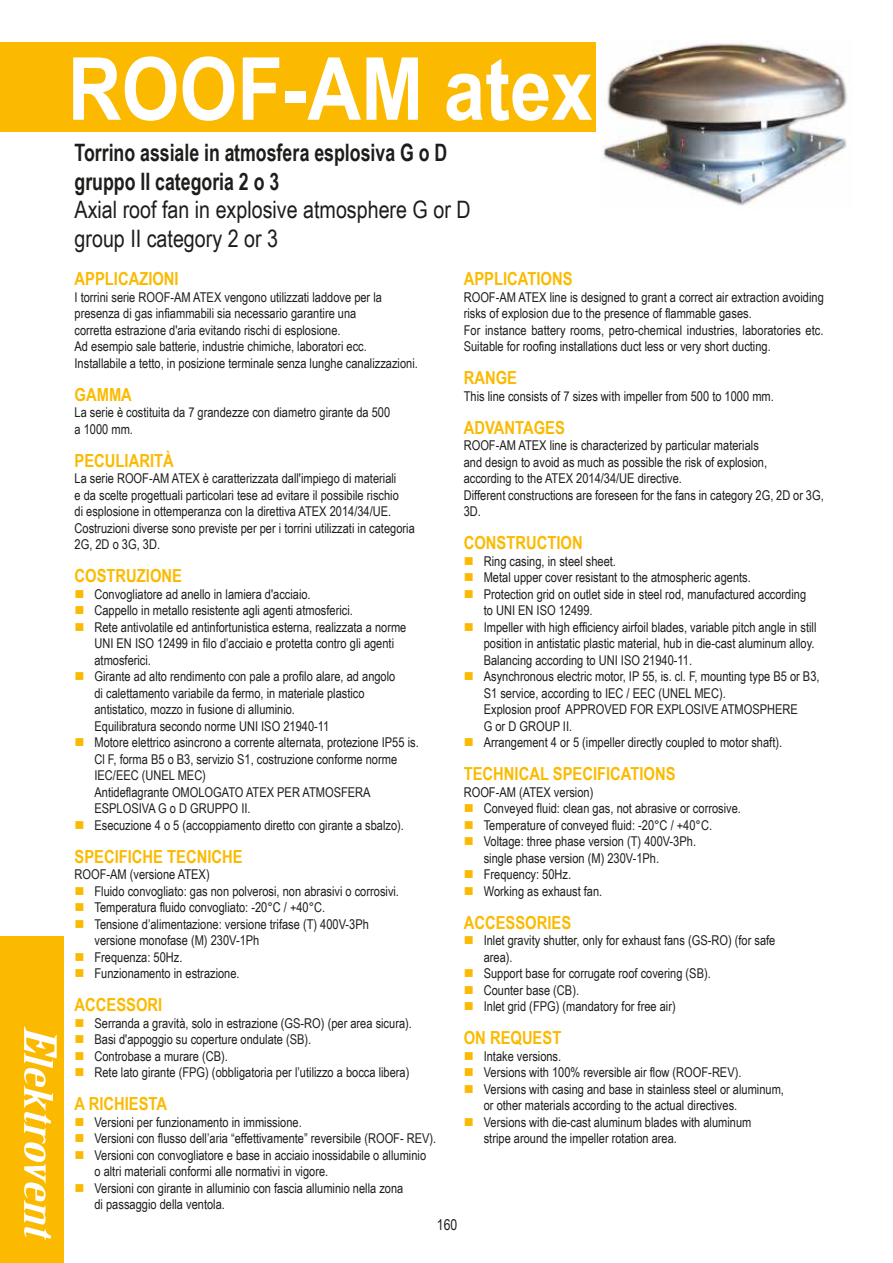
<style>
.page{position:relative;width:893px;height:1263px;background:#fff}
.page>*{position:absolute;margin:0;border:0;box-sizing:border-box;transform-origin:0 0}
.t1{font:700 87px "Arial Narrow";color:#fff;scale:1.04 1}
.t2{font:700 24px/28.5px "Arial Narrow";color:#1d1d1b;scale:.9 1}
.t3{font:24px/28.5px "Arial Narrow";color:#1d1d1b}
.t4{font:700 18px "Arial Narrow";color:#fbba00}
.t5{font:15px "Arial Narrow";color:#1d1d1b}
.t6{font:13.5px/16.5px "Arial Narrow";color:#1d1d1b}
.s1{color:#fbba00}
</style>
<div class="page">
<div style="left:0;top:43px;width:596px;height:89px;background:#fbba00"></div>
<img style="left:603px;top:42px;width:244px;height:164px">
<div style="left:0;top:936px;width:64px;height:327px;background:#fbba00"></div>
<svg style="left:24px;top:1026px;width:33px;height:214px"></svg>
<h1 class="t1" style="left:68px;top:23px;width:506px">ROOF-AM atex</h1>
<h2 class="t2" style="left:75px;top:137px;width:416px">Torrino assiale in atmosfera esplosiva G o D gruppo II categoria 2 o 3</h2>
<h2 class="t3" style="left:75px;top:195px;width:397px">Axial roof fan in explosive atmosphere G or D group II category 2 or 3</h2>
<h3 class="t4" style="left:75px;top:265px;width:106px">APPLICAZIONI</h3>
<p class="t6" style="left:75px;top:288px;width:345px">I torrini serie ROOF-AM ATEX vengono utilizzati laddove per la presenza di gas infiammabili sia necessario garantire una<br>corretta estrazione d'aria evitando rischi di esplosione.<br>Ad esempio sale batterie, industrie chimiche, laboratori ecc.<br>Installabile a tetto, in posizione terminale senza lunghe canalizzazioni.</p>
<h3 class="t4" style="left:75px;top:381px;width:59px">GAMMA</h3>
<p class="t6" style="left:75px;top:404px;width:317px">La serie è costituita da 7 grandezze con diametro girante da 500 a 1000 mm.</p>
<h3 class="t4" style="left:75px;top:447px;width:101px">PECULIARITÀ</h3>
<p class="t6" style="left:75px;top:470px;width:342px">La serie ROOF-AM ATEX è caratterizzata dall'impiego di materiali<br>e da scelte progettuali particolari tese ad evitare il possibile rischio<br>di esplosione in ottemperanza con la direttiva ATEX 2014/34/UE.<br>Costruzioni diverse sono previste per per i torrini utilizzati in categoria 2G, 2D o 3G, 3D.</p>
<h3 class="t4" style="left:75px;top:562px;width:109px">COSTRUZIONE</h3>
<p class="t6" style="left:75px;top:585px;width:238px"><span class="s1">■</span> Convogliatore ad anello in lamiera d'acciaio.</p>
<p class="t6" style="left:75px;top:602px;width:280px"><span class="s1">■</span> Cappello in metallo resistente agli agenti atmosferici.</p>
<p class="t6" style="left:94px;top:618px;width:313px;text-indent:-20px"><span class="s1">■</span> Rete antivolatile ed antinfortunistica esterna, realizzata a norme<br>UNI EN ISO 12499 in filo d’acciaio e protetta contro gli agenti atmosferici.</p>
<p class="t6" style="left:94px;top:668px;width:302px;text-indent:-20px"><span class="s1">■</span> Girante ad alto rendimento con pale a profilo alare, ad angolo di calettamento variabile da fermo, in materiale plastico antistatico, mozzo in fusione di alluminio.<br>Equilibratura secondo norme UNI ISO 21940-11</p>
<p class="t6" style="left:94px;top:734px;width:326px;text-indent:-20px"><span class="s1">■</span> Motore elettrico asincrono a corrente alternata, protezione IP55 is.<br>Cl F, forma B5 o B3, servizio S1, costruzione conforme norme IEC/EEC (UNEL MEC)<br>Antideflagrante OMOLOGATO ATEX PER ATMOSFERA ESPLOSIVA G o D GRUPPO II.</p>
<p class="t6" style="left:75px;top:816px;width:331px"><span class="s1">■</span> Esecuzione 4 o 5 (accoppiamento diretto con girante a sbalzo).</p>
<h3 class="t4" style="left:75px;top:843px;width:170px">SPECIFICHE TECNICHE</h3>
<p class="t6" style="left:75px;top:866px;width:137px">ROOF-AM (versione ATEX)</p>
<p class="t6" style="left:75px;top:882px;width:326px"><span class="s1">■</span> Fluido convogliato: gas non polverosi, non abrasivi o corrosivi.</p>
<p class="t6" style="left:75px;top:899px;width:252px"><span class="s1">■</span> Temperatura fluido convogliato: -20°C / +40°C.</p>
<p class="t6" style="left:94px;top:915px;width:276px;text-indent:-20px"><span class="s1">■</span> Tensione d’alimentazione: versione trifase (T) 400V-3Ph versione monofase (M) 230V-1Ph</p>
<p class="t6" style="left:75px;top:948px;width:109px"><span class="s1">■</span> Frequenza: 50Hz.</p>
<p class="t6" style="left:75px;top:965px;width:167px"><span class="s1">■</span> Funzionamento in estrazione.</p>
<h3 class="t4" style="left:75px;top:991px;width:89px">ACCESSORI</h3>
<p class="t6" style="left:75px;top:1014px;width:339px"><span class="s1">■</span> Serranda a gravità, solo in estrazione (GS-RO) (per area sicura).</p>
<p class="t6" style="left:75px;top:1031px;width:238px"><span class="s1">■</span> Basi d'appoggio su coperture ondulate (SB).</p>
<p class="t6" style="left:75px;top:1047px;width:155px"><span class="s1">■</span> Controbase a murare (CB).</p>
<p class="t6" style="left:75px;top:1064px;width:336px"><span class="s1">■</span> Rete lato girante (FPG) (obbligatoria per l’utilizzo a bocca libera)</p>
<h3 class="t4" style="left:75px;top:1090px;width:94px">A RICHIESTA</h3>
<p class="t6" style="left:75px;top:1113px;width:229px"><span class="s1">■</span> Versioni per funzionamento in immissione.</p>
<p class="t6" style="left:75px;top:1130px;width:363px"><span class="s1">■</span> Versioni con flusso dell’aria “effettivamente” reversibile (ROOF- REV).</p>
<p class="t6" style="left:94px;top:1146px;width:333px;text-indent:-20px"><span class="s1">■</span> Versioni con convogliatore e base in acciaio inossidabile o alluminio o altri materiali conformi alle normativi in vigore.</p>
<p class="t6" style="left:94px;top:1179px;width:310px;text-indent:-20px"><span class="s1">■</span> Versioni con girante in alluminio con fascia alluminio nella zona di passaggio della ventola.</p>
<h3 class="t4" style="left:464px;top:265px;width:110px">APPLICATIONS</h3>
<p class="t6" style="left:464px;top:288px;width:362px">ROOF-AM ATEX line is designed to grant a correct air extraction avoiding risks of explosion due to the presence of flammable gases.<br>For instance battery rooms, petro-chemical industries, laboratories etc.<br>Suitable for roofing installations duct less or very short ducting.</p>
<h3 class="t4" style="left:464px;top:364px;width:55px">RANGE</h3>
<p class="t6" style="left:464px;top:387px;width:312px">This line consists of 7 sizes with impeller from 500 to 1000 mm.</p>
<h3 class="t4" style="left:464px;top:414px;width:103px">ADVANTAGES</h3>
<p class="t6" style="left:464px;top:437px;width:362px">ROOF-AM ATEX line is characterized by particular materials<br>and design to avoid as much as possible the risk of explosion,<br>according to the ATEX 2014/34/UE directive.<br>Different constructions are foreseen for the fans in category 2G, 2D or 3G, 3D.</p>
<h3 class="t4" style="left:464px;top:529px;width:120px">CONSTRUCTION</h3>
<p class="t6" style="left:464px;top:552px;width:154px"><span class="s1">■</span> Ring casing, in steel sheet.</p>
<p class="t6" style="left:464px;top:569px;width:289px"><span class="s1">■</span> Metal upper cover resistant to the atmospheric agents.</p>
<p class="t6" style="left:484px;top:585px;width:324px;text-indent:-20px"><span class="s1">■</span> Protection grid on outlet side in steel rod, manufactured according to UNI EN ISO 12499.</p>
<p class="t6" style="left:484px;top:618px;width:334px;text-indent:-20px"><span class="s1">■</span> Impeller with high efficiency airfoil blades, variable pitch angle in still position in antistatic plastic material, hub in die-cast aluminum alloy.<br>Balancing according to UNI ISO 21940-11.</p>
<p class="t6" style="left:484px;top:668px;width:337px;text-indent:-20px"><span class="s1">■</span> Asynchronous electric motor, IP 55, is. cl. F, mounting type B5 or B3, S1 service, according to IEC / EEC (UNEL MEC).<br>Explosion proof APPROVED FOR EXPLOSIVE ATMOSPHERE<br>G or D GROUP II.</p>
<p class="t6" style="left:464px;top:734px;width:320px"><span class="s1">■</span> Arrangement 4 or 5 (impeller directly coupled to motor shaft).</p>
<h3 class="t4" style="left:464px;top:760px;width:213px">TECHNICAL SPECIFICATIONS</h3>
<p class="t6" style="left:464px;top:783px;width:131px">ROOF-AM (ATEX version)</p>
<p class="t6" style="left:464px;top:800px;width:279px"><span class="s1">■</span> Conveyed fluid: clean gas, not abrasive or corrosive.</p>
<p class="t6" style="left:464px;top:816px;width:250px"><span class="s1">■</span> Temperature of conveyed fluid: -20°C / +40°C.</p>
<p class="t6" style="left:484px;top:833px;width:214px;text-indent:-20px"><span class="s1">■</span> Voltage: three phase version (T) 400V-3Ph. single phase version (M) 230V-1Ph.</p>
<p class="t6" style="left:464px;top:866px;width:109px"><span class="s1">■</span> Frequency: 50Hz.</p>
<p class="t6" style="left:464px;top:882px;width:140px"><span class="s1">■</span> Working as exhaust fan.</p>
<h3 class="t4" style="left:464px;top:909px;width:109px">ACCESSORIES</h3>
<p class="t6" style="left:484px;top:932px;width:293px;text-indent:-20px"><span class="s1">■</span> Inlet gravity shutter, only for exhaust fans (GS-RO) (for safe area).</p>
<p class="t6" style="left:464px;top:965px;width:249px"><span class="s1">■</span> Support base for corrugate roof covering (SB).</p>
<p class="t6" style="left:464px;top:981px;width:117px"><span class="s1">■</span> Counter base (CB).</p>
<p class="t6" style="left:464px;top:998px;width:213px"><span class="s1">■</span> Inlet grid (FPG) (mandatory for free air)</p>
<h3 class="t4" style="left:464px;top:1024px;width:99px">ON REQUEST</h3>
<p class="t6" style="left:464px;top:1047px;width:99px"><span class="s1">■</span> Intake versions.</p>
<p class="t6" style="left:464px;top:1064px;width:279px"><span class="s1">■</span> Versions with 100% reversible air flow (ROOF-REV).</p>
<p class="t6" style="left:484px;top:1080px;width:302px;text-indent:-20px"><span class="s1">■</span> Versions with casing and base in stainless steel or aluminum, or other materials according to the actual directives.</p>
<p class="t6" style="left:484px;top:1113px;width:269px;text-indent:-20px"><span class="s1">■</span> Versions with die-cast aluminum blades with aluminum stripe around the impeller rotation area.</p>
<p class="t5" style="left:437px;top:1213px;width:22px">160</p>
</div>
